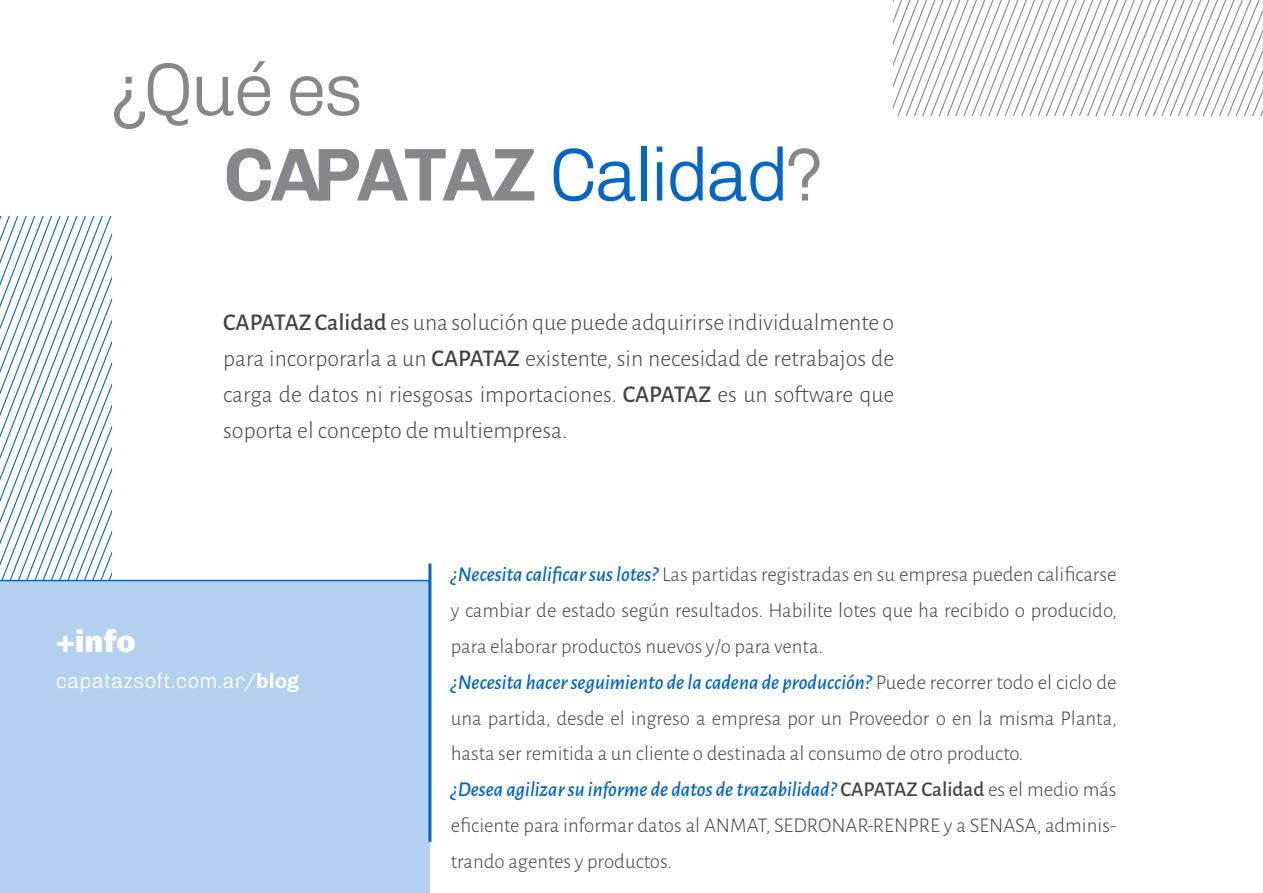
<style>
.page{position:relative;width:1263px;height:893px;background:#fff}
.page>*{position:absolute;margin:0;border:0;box-sizing:border-box;transform-origin:0 0}
.t1{font:300 75px/85.3px "Chivo";color:#87868a}
.t2{font:900 31.5px "Chivo";color:#fff}
.t3{font:300 24px/36px "Alegreya Sans";color:#444242;text-align:justify}
.t4{font:300 21px/36px "Alegreya Sans";color:#444242}
.t5{font:300 21px "Chivo";color:#fff}
.s1{font-weight:700}
.s2{color:#06c}
.s3{font-weight:500}
.s4{font-weight:500;font-style:italic;color:#06c}
</style>
<div class="page">
<div style="left:0;top:581px;width:430px;height:312px;background:#b3d1ef"></div>
<svg style="left:893px;top:0;width:370px;height:115px"></svg>
<svg style="left:0;top:217px;width:112px;height:363px"></svg>
<hr style="left:428px;top:563px;width:3px;height:279px;background:#06c">
<hr style="left:0;top:580px;width:430px;height:1px;background:#06c">
<h1 class="t1" style="left:223px;top:41px;width:601px;text-indent:-113px">¿Qué es<br><span class="s1">CAPATAZ</span> <span class="s2">Calidad</span>?</h1>
<p class="t3" style="left:223px;top:304px;width:672px"><span class="s3">CAPATAZ Calidad</span> es una solución que puede adquirirse individualmente o para incorporarla a un <span class="s3">CAPATAZ</span> existente, sin necesidad de retrabajos de carga de datos ni riesgosas importaciones. <span class="s3">CAPATAZ</span> es un software que soporta el concepto de multiempresa.</p>
<h2 class="t2" style="left:56px;top:616px;width:82px">+info</h2>
<p class="t5" style="left:56px;top:665px;width:245px">capatazsoft.com.ar/<span class="s1">blog</span></p>
<p class="t4" style="left:451px;top:555px;width:668px"><span class="s4">¿Necesita calificar sus lotes?</span> Las partidas registradas en su empresa pueden calificarse y cambiar de estado según resultados. Habilite lotes que ha recibido o producido, para elaborar productos nuevos y/o para venta.<br><span class="s4">¿Necesita hacer seguimiento de la cadena de producción?</span> Puede recorrer todo el ciclo de una partida, desde el ingreso a empresa por un Proveedor o en la misma Planta, hasta ser remitida a un cliente o destinada al consumo de otro producto.<br><span class="s4">¿Desea agilizar su informe de datos de trazabilidad?</span> <span class="s3">CAPATAZ Calidad</span> es el medio más eficiente para informar datos al ANMAT, SEDRONAR-RENPRE y a SENASA, adminis&shy;trando agentes y productos.</p>
</div>
